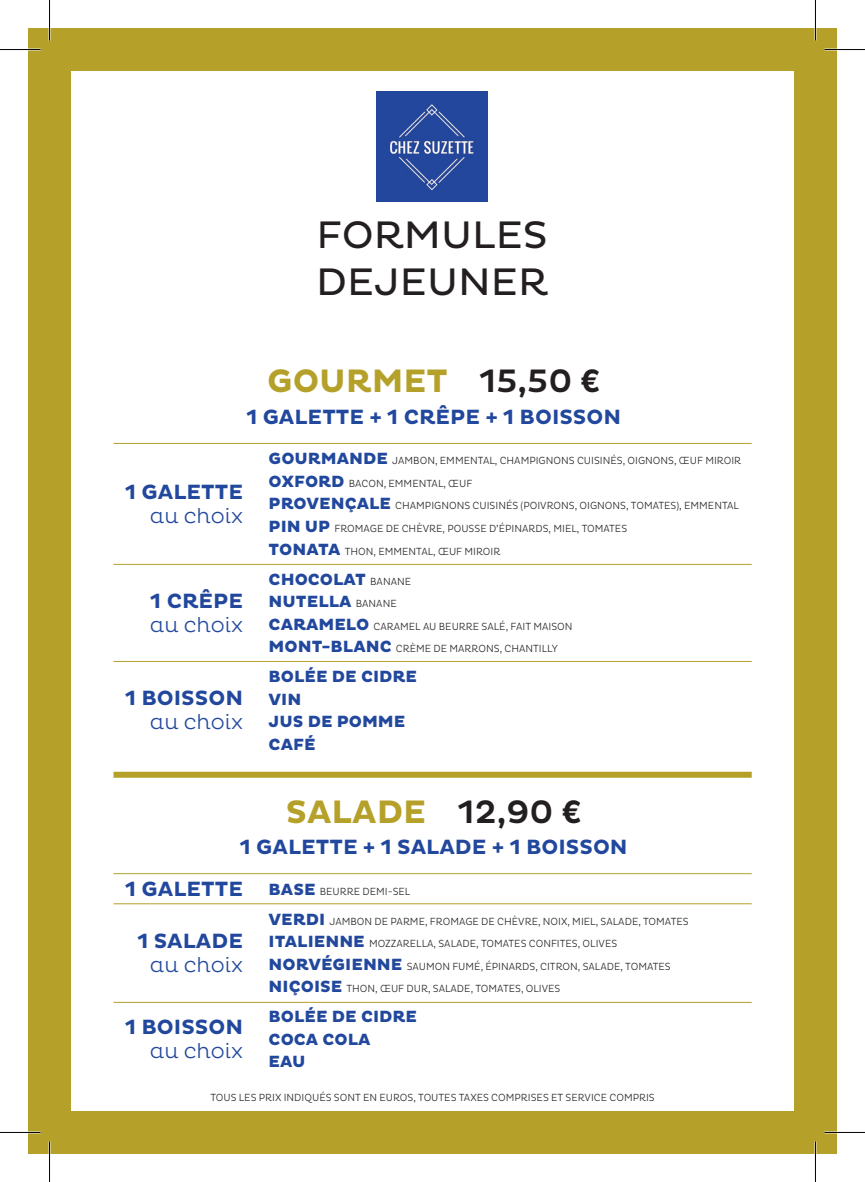
<style>
.page{position:relative;width:865px;height:1182px;background:#fff}
.page>*{position:absolute;margin:0;border:0;box-sizing:border-box;transform-origin:0 0}
.t1{font:39px/46.8px "Pluto";color:#231f20}
.t2{font:700 33px "Pluto";color:#b5a129}
.t3{font:700 21px "Pluto";color:#22489d}
.t4{font:300 21px "Pluto";color:#22489d}
.t5{font:800 16.5px/22.5px "Pluto";color:#22489d}
.t6{font:300 10.5px/22.5px "Pluto Cond";color:#231f20}
.s1{font-weight:500;color:#231f20}
.s2{font-family:"Pluto";font-weight:800;font-size:16.5px;color:#22489d}
.s3{font-family:"Pluto Cond";font-weight:300;font-size:10.5px;color:#231f20}
</style>
<div class="page">
<div style="left:28px;top:28px;width:808px;height:43px;background:#b5a129"></div>
<div style="left:28px;top:1110px;width:808px;height:43px;background:#b5a129"></div>
<div style="left:28px;top:28px;width:43px;height:1125px;background:#b5a129"></div>
<div style="left:794px;top:28px;width:42px;height:1125px;background:#b5a129"></div>
<img style="left:377px;top:92px;width:110px;height:110px">
<div style="left:113px;top:771px;width:638px;height:6px;background:#b5a129"></div>
<hr style="left:113px;top:443px;width:638px;height:1px;background:#b5a129">
<hr style="left:113px;top:564px;width:638px;height:1px;background:#b5a129">
<hr style="left:113px;top:661px;width:638px;height:1px;background:#b5a129">
<hr style="left:113px;top:1001px;width:638px;height:1px;background:#b5a129">
<hr style="left:113px;top:873px;width:638px;height:1px;background:#b5a129">
<hr style="left:113px;top:903px;width:638px;height:1px;background:#b5a129">
<hr style="left:0;top:1131px;width:40px;height:2px;background:#fff">
<hr style="left:824px;top:1131px;width:40px;height:2px;background:#fff">
<hr style="left:814px;top:0;width:2px;height:40px;background:#fff">
<hr style="left:814px;top:1141px;width:2px;height:40px;background:#fff">
<hr style="left:0;top:49px;width:40px;height:1px;background:#000">
<hr style="left:824px;top:49px;width:40px;height:1px;background:#000">
<hr style="left:0;top:1131px;width:40px;height:1px;background:#000">
<hr style="left:824px;top:1131px;width:40px;height:1px;background:#000">
<hr style="left:49px;top:0;width:1px;height:40px;background:#000">
<hr style="left:49px;top:1141px;width:1px;height:40px;background:#000">
<hr style="left:815px;top:0;width:1px;height:40px;background:#000">
<hr style="left:815px;top:1141px;width:1px;height:40px;background:#000">
<h1 class="t1" style="left:316px;top:212px;width:233px">FORMULES<br>DEJEUNER</h1>
<h2 class="t2" style="left:267px;top:362px;width:335px">GOURMET <span class="s1">15,50 €</span></h2>
<h3 class="t3" style="left:246px;top:404px;width:376px">1 GALETTE + 1 CRÊPE + 1 BOISSON</h3>
<h3 class="t3" style="left:125px;top:480px;width:119px">1 GALETTE</h3>
<h3 class="t4" style="left:150px;top:504px;width:95px">au choix</h3>
<h3 class="t3" style="left:150px;top:588px;width:94px">1 CRÊPE</h3>
<h3 class="t4" style="left:150px;top:612px;width:95px">au choix</h3>
<h3 class="t3" style="left:125px;top:685px;width:119px">1 BOISSON</h3>
<h3 class="t4" style="left:150px;top:710px;width:95px">au choix</h3>
<p class="t6" style="left:268px;top:449px;width:474px"><span class="s2">GOURMANDE</span> JAMBON, EMMENTAL, CHAMPIGNONS CUISINÉS, OIGNONS, ŒUF MIROIR <span class="s2">OXFORD</span> BACON, EMMENTAL, ŒUF<br><span class="s2">PROVENÇALE</span> CHAMPIGNONS CUISINÉS (POIVRONS, OIGNONS, TOMATES), EMMENTAL <span class="s2">PIN UP</span> FROMAGE DE CHÈVRE, POUSSE D’ÉPINARDS, MIEL, TOMATES<br><span class="s2">TONATA</span> THON, EMMENTAL, ŒUF MIROIR</p>
<h3 class="t5" style="left:268px;top:568px;width:144px">CHOCOLAT <span class="s3">BANANE<br></span>NUTELLA <span class="s3">BANANE</span></h3>
<p class="t6" style="left:268px;top:614px;width:305px"><span class="s2">CARAMELO</span> CARAMEL AU BEURRE SALÉ, FAIT MAISON<br><span class="s2">MONT-BLANC</span> CRÈME DE MARRONS, CHANTILLY</p>
<h3 class="t5" style="left:268px;top:665px;width:150px">BOLÉE DE CIDRE<br>VIN<br>JUS DE POMME<br>CAFÉ</h3>
<h2 class="t2" style="left:286px;top:792px;width:297px">SALADE <span class="s1">12,90 €</span></h2>
<h3 class="t3" style="left:240px;top:835px;width:389px">1 GALETTE + 1 SALADE + 1 BOISSON</h3>
<h3 class="t3" style="left:125px;top:876px;width:119px">1 GALETTE</h3>
<h3 class="t3" style="left:137px;top:928px;width:107px">1 SALADE</h3>
<h3 class="t4" style="left:150px;top:952px;width:95px">au choix</h3>
<h3 class="t3" style="left:125px;top:1014px;width:119px">1 BOISSON</h3>
<h3 class="t4" style="left:150px;top:1038px;width:95px">au choix</h3>
<p class="t6" style="left:268px;top:879px;width:143px"><span class="s2">BASE</span> BEURRE DEMI-SEL</p>
<p class="t6" style="left:268px;top:909px;width:421px"><span class="s2">VERDI</span> JAMBON DE PARME, FROMAGE DE CHÈVRE, NOIX, MIEL, SALADE, TOMATES <span class="s2">ITALIENNE</span> MOZZARELLA, SALADE, TOMATES CONFITES, OLIVES <span class="s2">NORVÉGIENNE</span> SAUMON FUMÉ, ÉPINARDS, CITRON, SALADE, TOMATES <span class="s2">NIÇOISE</span> THON, ŒUF DUR, SALADE, TOMATES, OLIVES</p>
<h3 class="t5" style="left:268px;top:1005px;width:150px">BOLÉE DE CIDRE<br>COCA COLA<br>EAU</h3>
<p class="t6" style="left:210px;top:1085px;width:446px">TOUS LES PRIX INDIQUÉS SONT EN EUROS, TOUTES TAXES COMPRISES ET SERVICE COMPRIS</p>
</div>
